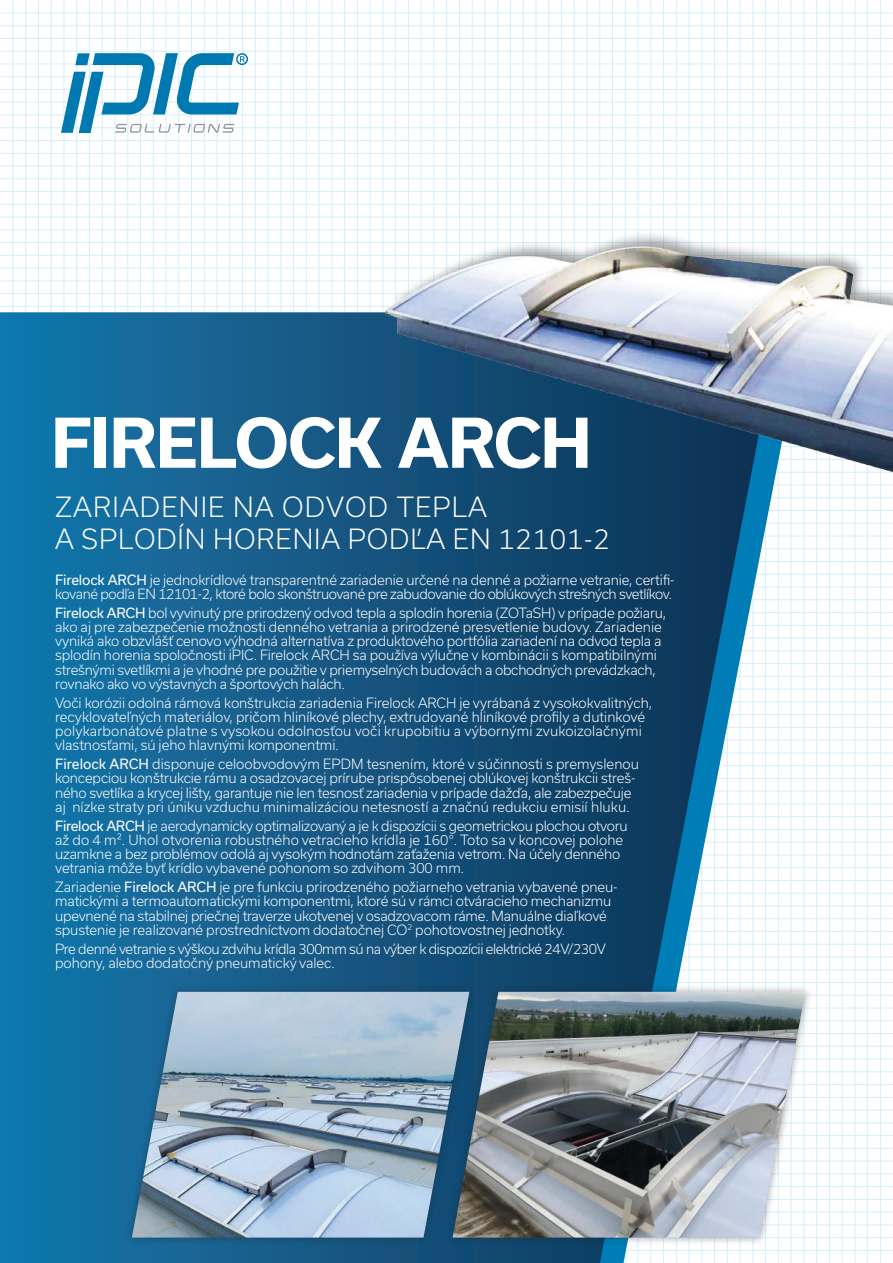
<style>
.page{position:relative;width:893px;height:1263px;background:#fff}
.page>*{position:absolute;margin:0;border:0;box-sizing:border-box;transform-origin:0 0}
.t1{font:700 65.25px "Usual";letter-spacing:-.015em;color:#fff}
.t2{font:300 26.55px/32px "Usual";letter-spacing:.03em;color:#fff}
.t3{font:300 13.5px/14.2px "Usual";letter-spacing:-.01em;color:#fff}
.t4{font:300 13.5px/14.2px "Usual";letter-spacing:-.03em;color:#fff}
.s1{font-weight:400}
</style>
<div class="page">
<img style="left:0;top:0;width:893px;height:1263px">
<img style="left:366px;top:203px;width:527px;height:300px">
<img style="left:132px;top:992px;width:321px;height:245px">
<img style="left:453px;top:992px;width:352px;height:245px">
<h1 class="t1" style="left:51px;top:406px;width:542px">FIRELOCK ARCH</h1>
<h2 class="t2" style="left:55px;top:491px;width:556px">ZARIADENIE NA ODVOD TEPLA<br>A SPLODÍN HORENIA PODĽA EN 12101-2</h2>
<p class="t4" style="left:55px;top:572px;width:621px"><span class="s1">Firelock ARCH</span> je jednokrídlové transparentné zariadenie určené na denné a požiarne vetranie, certifi&shy;kované podľa EN 12101-2, ktoré bolo skonštruované pre zabudovanie do oblúkových strešných svetlíkov.</p>
<p class="t3" style="left:55px;top:605px;width:612px"><span class="s1">Firelock ARCH</span> bol vyvinutý pre prirodzený odvod tepla a splodín horenia (ZOTaSH) v prípade požiaru, ako aj pre zabezpečenie možnosti denného vetrania a prirodzené presvetlenie budovy. Zariadenie vyniká ako obzvlášť cenovo výhodná alternatíva z produktového portfólia zariadení na odvod tepla a splodín horenia spoločnosti iPIC. Firelock ARCH sa používa výlučne v kombinácii s kompatibilnými strešnými svetlíkmi a je vhodné pre použitie v priemyselných budovách a obchodných prevádzkach, rovnako ako vo výstavných a športových halách.</p>
<p class="t3" style="left:55px;top:695px;width:599px">Voči korózii odolná rámová konštrukcia zariadenia Firelock ARCH je vyrábaná z vysokokvalitných, recyklovateľných materiálov, pričom hliníkové plechy, extrudované hliníkové profily a dutinkové polykarbonátové platne s vysokou odolnosťou voči krupobitiu a výbornými zvukoizolačnými vlastnosťami, sú jeho hlavnými komponentmi.</p>
<p class="t3" style="left:55px;top:757px;width:585px"><span class="s1">Firelock ARCH</span> disponuje celoobvodovým EPDM tesnením, ktoré v súčinnosti s premyslenou koncepciou konštrukcie rámu a osadzovacej prírube prispôsobenej oblúkovej konštrukcii streš&shy;ného svetlíka a krycej lišty, garantuje nie len tesnosť zariadenia v prípade dažďa, ale zabezpečuje aj nízke straty pri úniku vzduchu minimalizáciou netesností a značnú redukciu emisií hluku.</p>
<p class="t3" style="left:55px;top:818px;width:574px"><span class="s1">Firelock ARCH</span> je aerodynamicky optimalizovaný a je k dispozícii s geometrickou plochou otvoru až do 4 m2. Uhol otvorenia robustného vetracieho krídla je 160°. Toto sa v koncovej polohe uzamkne a bez problémov odolá aj vysokým hodnotám zaťaženia vetrom. Na účely denného vetrania môže byť krídlo vybavené pohonom so zdvihom 300 mm.</p>
<p class="t3" style="left:55px;top:880px;width:564px">Zariadenie <span class="s1">Firelock ARCH</span> je pre funkciu prirodzeného požiarneho vetrania vybavené pneu&shy;matickými a termoautomatickými komponentmi, ktoré sú v rámci otváracieho mechanizmu upevnené na stabilnej priečnej traverze ukotvenej v osadzovacom ráme. Manuálne diaľkové spustenie je realizované prostredníctvom dodatočnej CO<sup>2</sup> pohotovostnej jednotky.</p>
<p class="t4" style="left:55px;top:941px;width:552px">Pre denné vetranie s výškou zdvihu krídla 300mm sú na výber k dispozícii elektrické 24V/230V pohony, alebo dodatočný pneumatický valec.</p>
</div>
